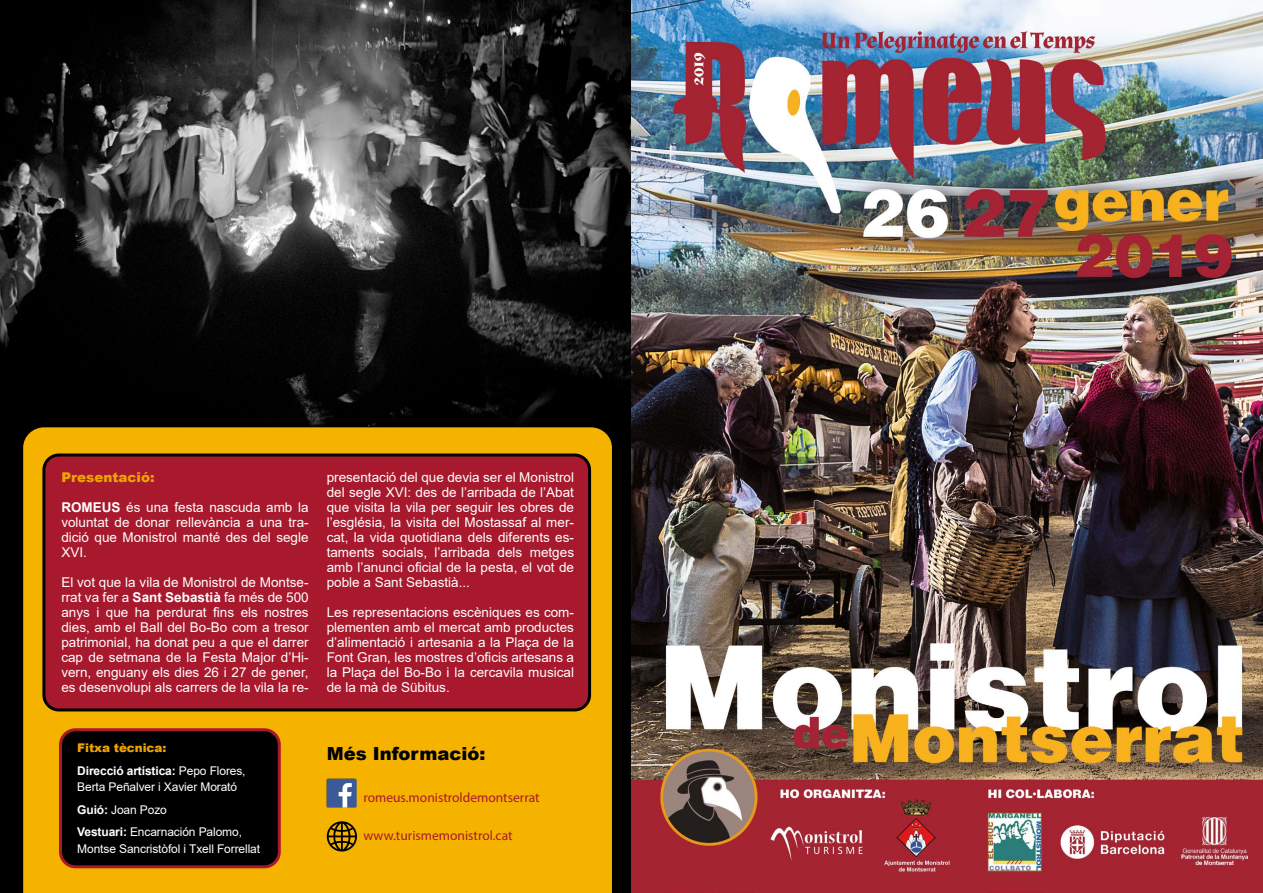
<style>
.page{position:relative;width:1263px;height:893px;background:#fff}
.page>*{position:absolute;margin:0;border:0;box-sizing:border-box;transform-origin:0 0}
.t1{font:900 18px "Arial";color:#000}
.t2{font:13.5px/15px "Arial";color:#fff;text-align:justify}
.t3{font:13.5px "Myriad Pro";color:#a8192d}
.t4{font:900 13.5px "Arial";color:#eda303}
.t5{font:12px/22.5px "Arial";letter-spacing:-.01em;color:#fff}
.t6{font:700 12px/22.5px "Arial";letter-spacing:-.01em;color:#fff}
.s1{font-weight:700}
.s2{font-weight:900;color:#eda303}
.s3{font-weight:400}
</style>
<div class="page">
<div style="left:0;top:429px;width:631px;height:464px;background:#000"></div>
<img style="left:0;top:0;width:631px;height:429px">
<div style="left:23px;top:427px;width:589px;height:466px;background:#f5b300"></div>
<img style="left:631px;top:0;width:632px;height:893px">
<svg style="left:327px;top:821px;width:30px;height:30px"></svg>
<img style="left:327px;top:778px;width:30px;height:30px">
<div style="left:60px;top:730px;width:219px;height:137px;background:#000;border-radius:15px"></div>
<div style="left:59px;top:728px;width:222px;height:140px;border:3px solid #a8192d;border-radius:15px"></div>
<div style="left:44px;top:455px;width:546px;height:255px;background:#a8192d;border-radius:15px"></div>
<div style="left:42px;top:453px;width:549px;height:258px;border:3px solid #000;border-radius:15px"></div>
<p class="t4" style="left:61px;top:467px;width:95px">Presentació:</p>
<p class="t2" style="left:61px;top:500px;width:249px"><span class="s1">ROMEUS</span> és una festa nascuda amb la voluntat de donar rellevància a una tra&shy;dició que Monistrol manté des del segle XVI.</p>
<p class="t2" style="left:61px;top:575px;width:249px">El vot que la vila de Monistrol de Montse&shy;rrat va fer a <span class="s1">Sant Sebastià</span> fa més de 500 anys i que ha perdurat fins els nostres dies, amb el Ball del Bo-Bo com a tresor patrimonial, ha donat peu a que el darrer cap de setmana de la Festa Major d’Hi&shy;vern, enguany els dies 26 i 27 de gener, es desenvolupi als carrers de la vila la re-</p>
<p class="t2" style="left:327px;top:470px;width:249px">presentació del que devia ser el Monistrol del segle XVI: des de l’arribada de l’Abat que visita la vila per seguir les obres de l’església, la visita del Mostassaf al mer&shy;cat, la vida quotidiana dels diferents es&shy;taments socials, l’arribada dels metges amb l’anunci oficial de la pesta, el vot de poble a Sant Sebastià...</p>
<p class="t2" style="left:327px;top:605px;width:249px">Les representacions escèniques es com&shy;plementen amb el mercat amb productes d’alimentació i artesania a la Plaça de la Font Gran, les mostres d’oficis artesans a la Plaça del Bo-Bo i la cercavila musical de la mà de Sübitus.</p>
<p class="t6" style="left:77px;top:737px;width:170px"><span class="s2">Fitxa tècnica:<br></span>Direcció artística: <span class="s3">Pepo Flores,</span></p>
<p class="t5" style="left:77px;top:776px;width:166px">Berta Peñalver i Xavier Morató<br><span class="s1">Guió:</span> Joan Pozo<br><span class="s1">Vestuari:</span> Encarnación Palomo,</p>
<p class="t5" style="left:77px;top:837px;width:184px">Montse Sancristòfol i Txell Forrellat</p>
<h1 class="t1" style="left:327px;top:741px;width:160px">Més Informació:</h1>
<p class="t3" style="left:363px;top:789px;width:178px">romeus.monistroldemontserrat</p>
<p class="t3" style="left:363px;top:827px;width:151px">www.turismemonistrol.cat</p>
</div>
